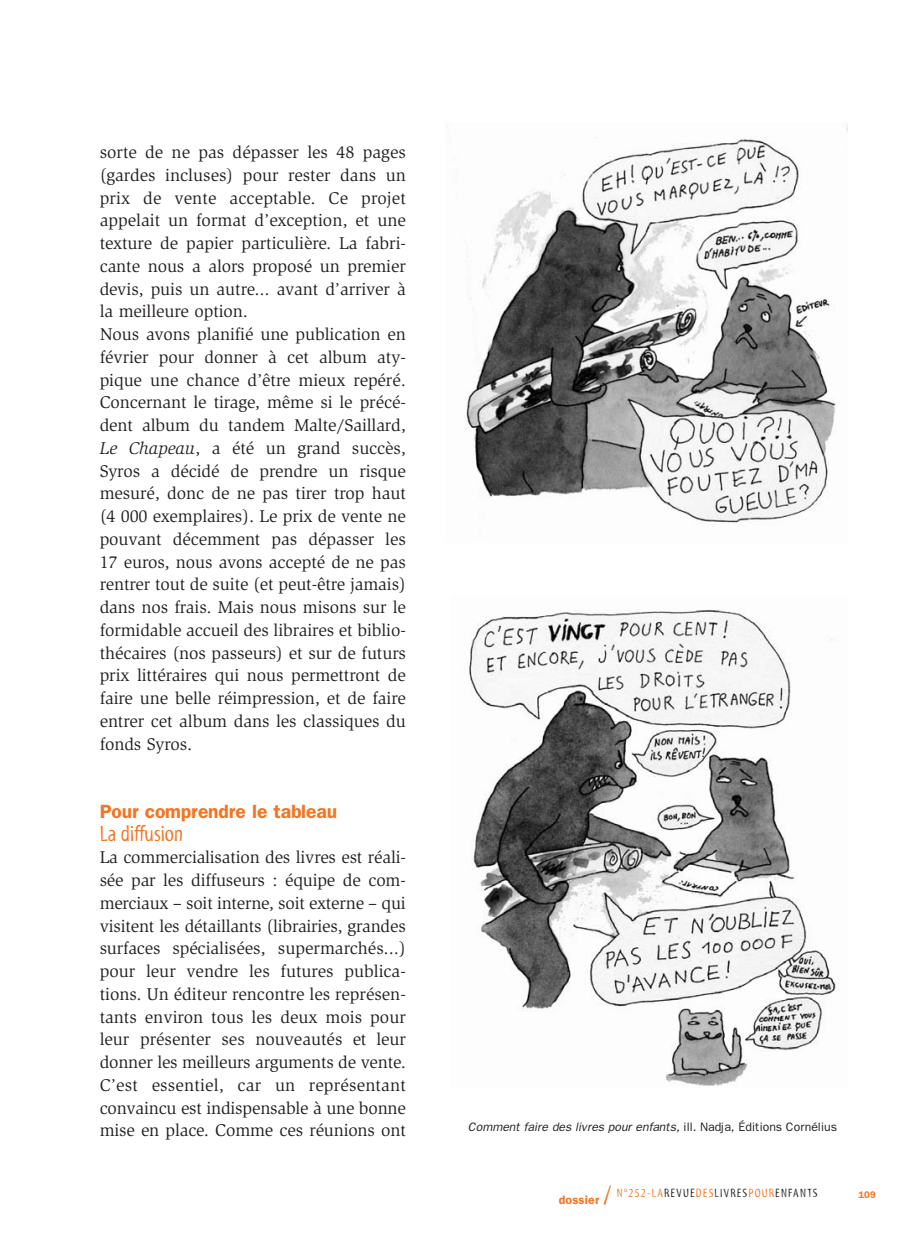
<style>
.page{position:relative;width:919px;height:1241px;background:#fff}
.page>*{position:absolute;margin:0;border:0;box-sizing:border-box;transform-origin:0 0}
.t1{font:22.75px "Myriad Tilt";letter-spacing:-.005em;color:#f47421}
.t2{font:600 19.25px "Franklin Gothic";letter-spacing:-.005em;color:#f47421}
.t3{font:17.5px/22.8px "Slimbach";letter-spacing:-.005em;color:#231f20}
.t4{font:italic 12.25px "Franklin Gothic";color:#231f20}
.t5{font:12.25px "Myriad Tilt";letter-spacing:.1em;color:#231f20}
.t6{font:600 9.62px "Franklin Gothic";color:#f47421}
.s1{font-style:italic}
.s2{font-style:normal}
.s3{font-family:"Franklin Gothic";font-weight:600;color:#f47421}
.s4{font-size:26.25px;color:#f47421}
.s5{color:#f47421}
</style>
<div class="page">
<img style="left:465px;top:126px;width:382px;height:397px">
<img style="left:469px;top:609px;width:368px;height:477px">
<p class="t3" style="left:100px;top:142px;width:308px">sorte de ne pas dépasser les 48 pages (gardes incluses) pour rester dans un prix de vente acceptable. Ce projet appelait un format d’exception, et une texture de papier particulière. La fabri&shy;cante nous a alors proposé un premier devis, puis un autre... avant d’arriver à la meilleure option.<br>Nous avons planifié une publication en février pour donner à cet album aty&shy;pique une chance d’être mieux repéré.<br>Concernant le tirage, même si le précé&shy;dent album du tandem Malte/Saillard, <span class="s1">Le Chapeau</span>, a été un grand succès, Syros a décidé de prendre un risque mesuré, donc de ne pas tirer trop haut (4 000 exemplaires). Le prix de vente ne pouvant décemment pas dépasser les 17 euros, nous avons accepté de ne pas rentrer tout de suite (et peut-être jamais) dans nos frais. Mais nous misons sur le formidable accueil des libraires et biblio&shy;thécaires (nos passeurs) et sur de futurs prix littéraires qui nous permettront de faire une belle réimpression, et de faire entrer cet album dans les classiques du fonds Syros.</p>
<p class="t2" style="left:100px;top:805px;width:239px">Pour comprendre le tableau</p>
<h1 class="t1" style="left:100px;top:825px;width:85px">La diffusion</h1>
<p class="t3" style="left:100px;top:847px;width:308px;text-align:justify">La commercialisation des livres est réali&shy;sée par les diffuseurs : équipe de com&shy;merciaux – soit interne, soit externe – qui visitent les détaillants (librairies, grandes surfaces spécialisées, supermarchés...) pour leur vendre les futures publica&shy;tions. Un éditeur rencontre les représen&shy;tants environ tous les deux mois pour leur présenter ses nouveautés et leur donner les meilleurs arguments de vente.<br>C’est essentiel, car un représentant convaincu est indispensable à une bonne mise en place. Comme ces réunions ont</p>
<p class="t4" style="left:468px;top:1122px;width:370px">Comment faire des livres pour enfants, <span class="s2">ill. Nadja, Éditions Cornélius</span></p>
<p class="t5" style="left:559px;top:1189px;width:260px"><span class="s3">dossier</span> <span class="s4">/</span> <span class="s5">N°252-LA</span>REVUE<span class="s5">DES</span>LIVRES<span class="s5">POUR</span>ENFANTS</p>
<p class="t6" style="left:858px;top:1191px;width:19px">109</p>
</div>
